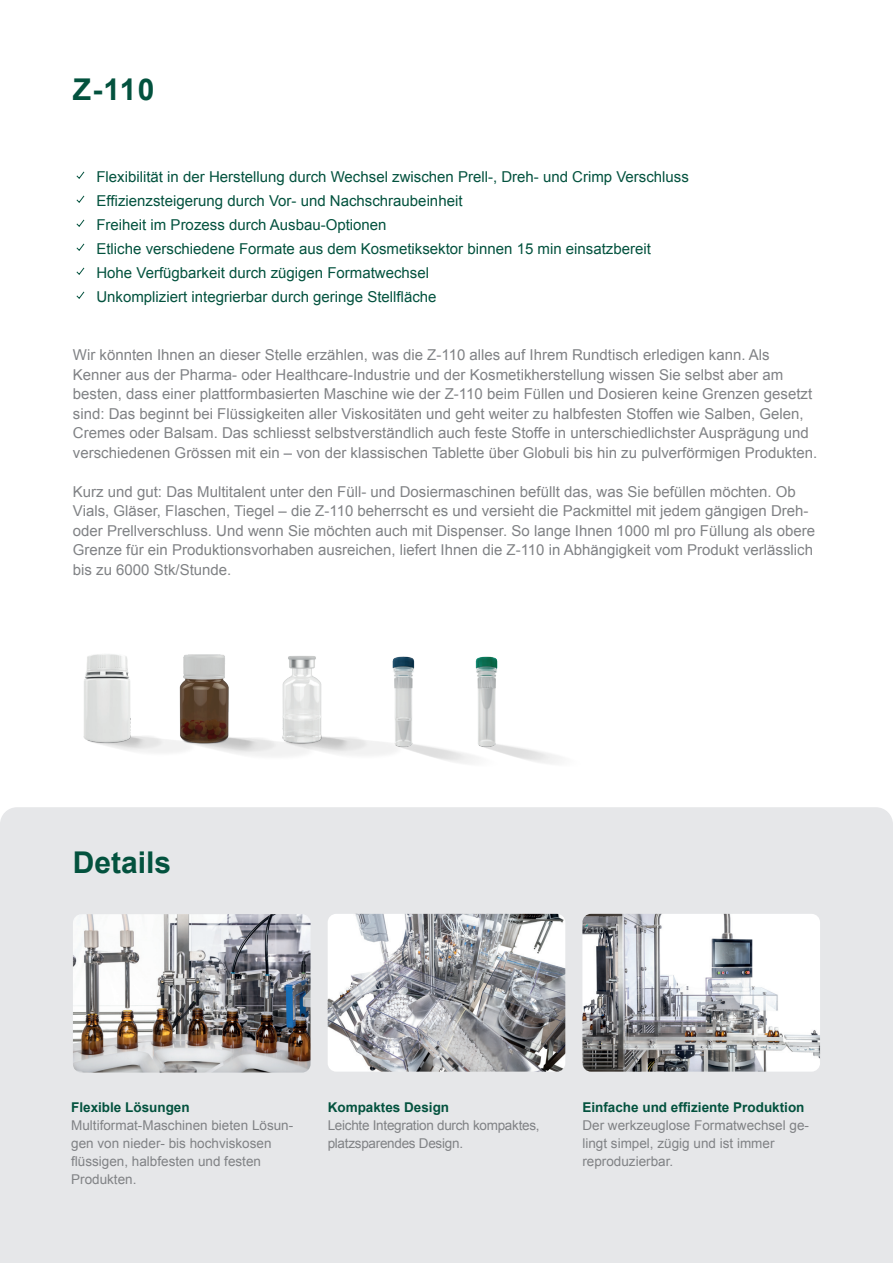
<style>
.page{position:relative;width:893px;height:1263px;background:#fff}
.page>*{position:absolute;margin:0;border:0;box-sizing:border-box;transform-origin:0 0}
.t1{font:700 30px "Arial";color:#03523e}
.t2{font:15px/19.5px "Arial";color:#808285}
.t3{font:15px/24px "Arial";color:#03523e}
.t4{font:13.5px/18px "Arial";color:#808285}
.t5{font:700 13.5px "Arial";color:#03523e}
.t6{font:13.5px/18px "Arial";letter-spacing:-.02em;color:#808285}
</style>
<div class="page">
<div style="left:0;top:807px;width:893px;height:456px;background:#e6e7e9"></div>
<svg style="left:76px;top:171px;width:9px;height:8px"></svg>
<svg style="left:76px;top:195px;width:9px;height:8px"></svg>
<svg style="left:76px;top:219px;width:9px;height:8px"></svg>
<svg style="left:76px;top:243px;width:9px;height:8px"></svg>
<svg style="left:76px;top:267px;width:9px;height:8px"></svg>
<svg style="left:76px;top:291px;width:9px;height:8px"></svg>
<img style="left:73px;top:914px;width:238px;height:158px">
<img style="left:328px;top:914px;width:237px;height:158px">
<img style="left:582px;top:914px;width:238px;height:158px">
<img style="left:540px;top:752px;width:82px;height:86px">
<img style="left:374px;top:656px;width:166px;height:182px">
<img style="left:278px;top:656px;width:205px;height:121px">
<img style="left:83px;top:654px;width:195px;height:102px">
<h1 class="t1" style="left:73px;top:69px;width:83px">Z-110</h1>
<p class="t3" style="left:96px;top:164px;width:594px">Flexibilität in der Herstellung durch Wechsel zwischen Prell-, Dreh- und Crimp Verschluss Effizienzsteigerung durch Vor- und Nachschraubeinheit<br>Freiheit im Prozess durch Ausbau-Optionen<br>Etliche verschiedene Formate aus dem Kosmetiksektor binnen 15 min einsatzbereit Hohe Verfügbarkeit durch zügigen Formatwechsel<br>Unkompliziert integrierbar durch geringe Stellfläche</p>
<p class="t2" style="left:73px;top:345px;width:746px">Wir könnten Ihnen an dieser Stelle erzählen, was die Z-110 alles auf Ihrem Rundtisch erledigen kann. Als Kenner aus der Pharma- oder Healthcare-Industrie und der Kosmetikherstellung wissen Sie selbst aber am besten, dass einer plattformbasierten Maschine wie der Z-110 beim Füllen und Dosieren keine Grenzen gesetzt sind: Das beginnt bei Flüssigkeiten aller Viskositäten und geht weiter zu halbfesten Stoffen wie Salben, Gelen, Cremes oder Balsam. Das schliesst selbstverständlich auch feste Stoffe in unterschiedlichster Ausprägung und verschiedenen Grössen mit ein – von der klassischen Tablette über Globuli bis hin zu pulverförmigen Produkten.</p>
<p class="t2" style="left:73px;top:482px;width:744px">Kurz und gut: Das Multitalent unter den Füll- und Dosiermaschinen befüllt das, was Sie befüllen möchten. Ob Vials, Gläser, Flaschen, Tiegel – die Z-110 beherrscht es und versieht die Packmittel mit jedem gängigen Dreh&shy;oder Prellverschluss. Und wenn Sie möchten auch mit Dispenser. So lange Ihnen 1000 ml pro Füllung als obere Grenze für ein Produktionsvorhaben ausreichen, liefert Ihnen die Z-110 in Abhängigkeit vom Produkt verlässlich bis zu 6000 Stk/Stunde.</p>
<h1 class="t1" style="left:73px;top:843px;width:100px">Details</h1>
<p class="t5" style="left:71px;top:1098px;width:120px">Flexible Lösungen</p>
<p class="t4" style="left:71px;top:1116px;width:224px">Multiformat-Maschinen bieten Lösun&shy;gen von nieder- bis hochviskosen flüssigen, halbfesten und festen<br>Produkten.</p>
<p class="t5" style="left:328px;top:1098px;width:123px">Kompaktes Design</p>
<p class="t6" style="left:328px;top:1116px;width:213px">Leichte Integration durch kompaktes, platzsparendes Design.</p>
<p class="t5" style="left:582px;top:1098px;width:224px">Einfache und effiziente Produktion</p>
<p class="t4" style="left:582px;top:1116px;width:228px">Der werkzeuglose Formatwechsel ge&shy;lingt simpel, zügig und ist immer reproduzierbar.</p>
</div>
